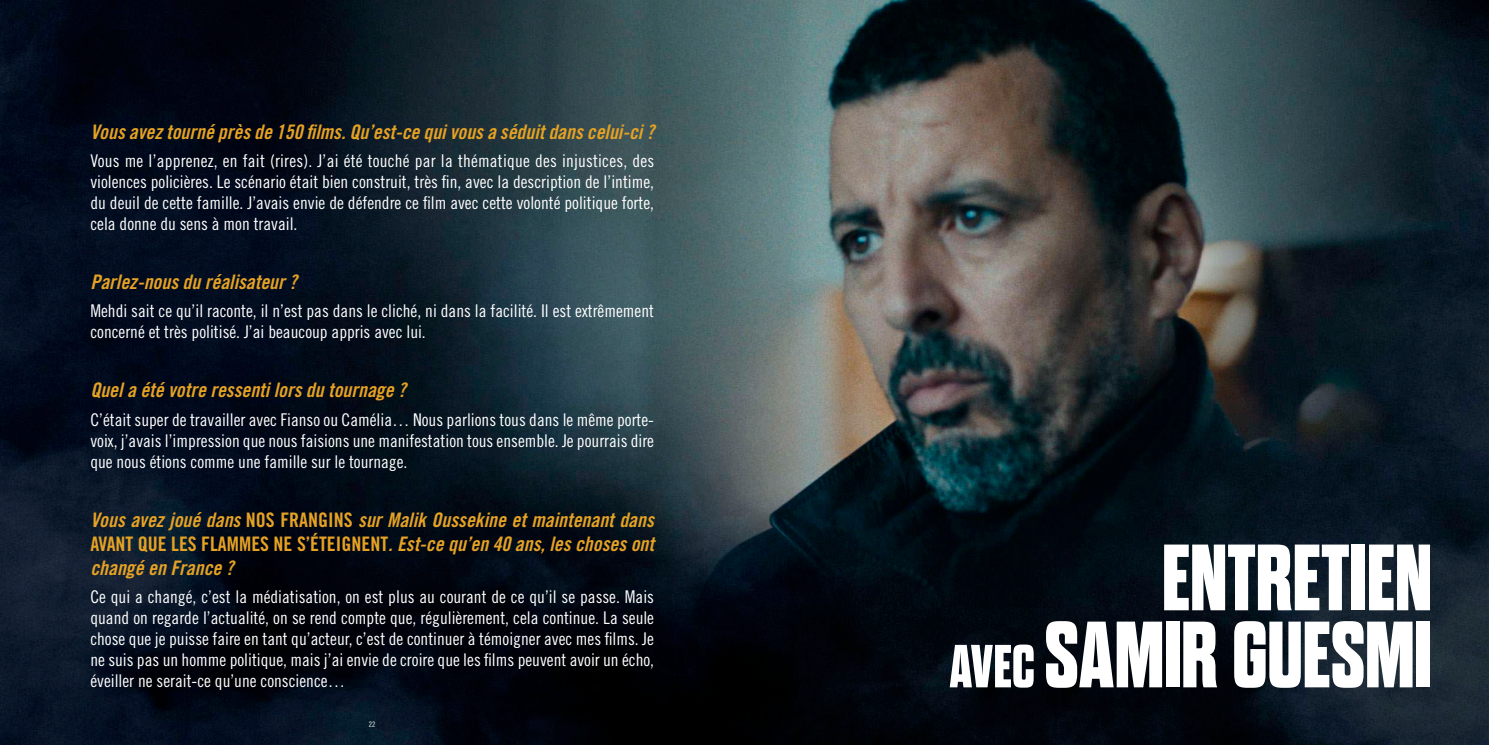
<style>
.page{position:relative;width:1489px;height:745px;background:#fff}
.page>*{position:absolute;margin:0;border:0;box-sizing:border-box;transform-origin:0 0}
.t1{font:700 expanded 93.75px/77px "Dharma Gothic E";color:#fff;text-align:right}
.t2{font:20px "Trade Gothic Bold Cond Twenty Obl";color:#e5a224}
.t3{font:20px "Trade Gothic Bold Cond Twenty";color:#e5a224}
.t4{font:17.5px/21px "Trade Gothic Cond Eighteen";color:#fff;text-align:justify}
.t5{font:7.5px "Trade Gothic Cond Eighteen";color:#fff}
.s1{font-family:"Trade Gothic Bold Cond Twenty"}
.s2{font-family:"Trade Gothic Bold Cond Twenty Obl"}
.s3{font-size:60.62px}
</style>
<div class="page">
<img style="left:0;top:0;width:1488px;height:744px">
<p class="t2" style="left:90px;top:119px;width:565px">Vous avez tourné près de 150 films. Qu’est-ce qui vous a séduit dans celui-ci ?</p>
<p class="t4" style="left:90px;top:150px;width:565px">Vous me l’apprenez, en fait (rires). J’ai été touché par la thématique des injustices, des violences policières. Le scénario était bien construit, très fin, avec la description de l’intime, du deuil de cette famille. J’avais envie de défendre ce film avec cette volonté politique forte, cela donne du sens à mon travail.</p>
<p class="t2" style="left:90px;top:269px;width:208px">Parlez-nous du réalisateur ?</p>
<p class="t4" style="left:90px;top:300px;width:565px">Mehdi sait ce qu’il raconte, il n’est pas dans le cliché, ni dans la facilité. Il est extrêmement concerné et très politisé. J’ai beaucoup appris avec lui.</p>
<p class="t2" style="left:90px;top:378px;width:317px">Quel a été votre ressenti lors du tournage ?</p>
<p class="t4" style="left:90px;top:408px;width:565px">C’était super de travailler avec Fianso ou Camélia… Nous parlions tous dans le même porte&shy;voix, j’avais l’impression que nous faisions une manifestation tous ensemble. Je pourrais dire que nous étions comme une famille sur le tournage.</p>
<p class="t2" style="left:90px;top:507px;width:565px">Vous avez joué dans <span class="s1">NOS FRANGINS</span> sur Malik Oussekine et maintenant dans</p>
<p class="t3" style="left:90px;top:531px;width:565px">AVANT QUE LES FLAMMES NE S’ÉTEIGNENT<span class="s2">. Est-ce qu’en 40 ans, les choses ont</span></p>
<p class="t2" style="left:90px;top:555px;width:145px">changé en France ?</p>
<p class="t4" style="left:90px;top:585px;width:565px">Ce qui a changé, c’est la médiatisation, on est plus au courant de ce qu’il se passe. Mais quand on regarde l’actualité, on se rend compte que, régulièrement, cela continue. La seule chose que je puisse faire en tant qu’acteur, c’est de continuer à témoigner avec mes films. Je ne suis pas un homme politique, mais j’ai envie de croire que les films peuvent avoir un écho, éveiller ne serait-ce qu’une conscience…</p>
<p class="t5" style="left:369px;top:719px;width:8px">22</p>
<h1 class="t1" style="left:949px;top:541px;width:484px">ENTRETIEN<br><span class="s3">AVEC</span> SAMIR GUESMI</h1>
</div>
